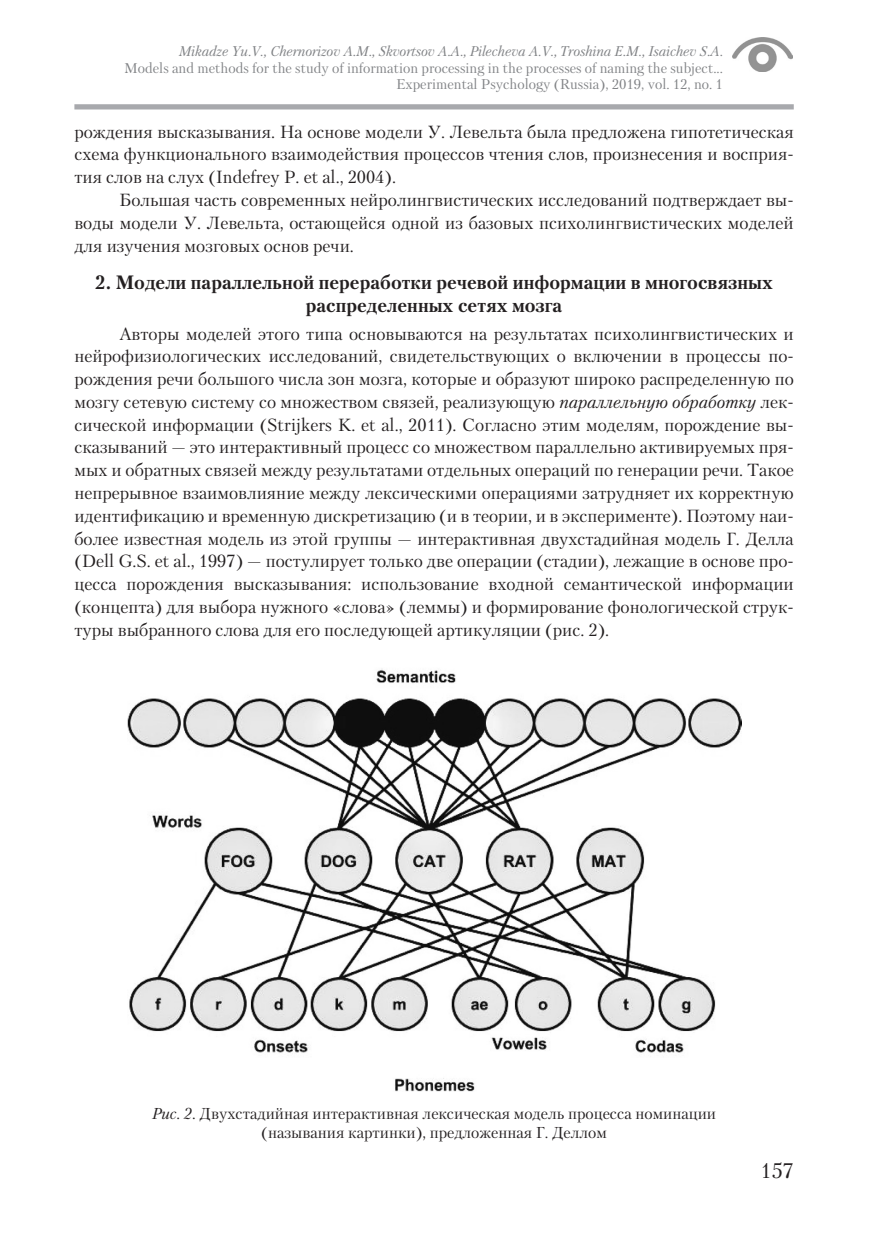
<style>
.page{position:relative;width:893px;height:1241px;background:#fff}
.page>*{position:absolute;margin:0;border:0;box-sizing:border-box;transform-origin:0 0}
.t1{font:21px "Petersburg C";color:#231f20}
.Подзаголовок{font:700 19.25px/22.8px "Petersburg C";color:#231f20;text-align:center}
.Текстовый_стиль{font:17.5px/22.8px "Petersburg C";color:#231f20;text-align:justify}
.Текстовый_стиль-2{font:15.75px/19.2px "Petersburg C";color:#231f20;text-align:center}
.Подзаголовок-2{font:14px "Petersburg C";color:#808285}
.Подзаголовок-3{font:italic 14px "Petersburg C";color:#808285}
.s1{font-style:italic}
</style>
<div class="page">
<div style="left:74px;top:104px;width:720px;height:5px;background:#a8a9ad"></div>
<img style="left:127px;top:669px;width:614px;height:423px">
<img style="left:733px;top:37px;width:60px;height:35px">
<p class="Подзаголовок-3" style="left:179px;top:43px;width:546px">Mikadze Yu.V., Chernorizov A.M., Skvortsov A.A., Pilecheva A.V., Troshina E.M., Isaichev S.A.</p>
<p class="Подзаголовок-2" style="left:124px;top:59px;width:600px">Models and methods for the study of information processing in the processes of naming the subject...</p>
<p class="Подзаголовок-2" style="left:396px;top:76px;width:328px">Experimental Psychology (Russia), 2019, vol. 12, no. 1</p>
<p class="Текстовый_стиль" style="left:74px;top:120px;width:721px">рождения высказывания. На основе модели У. Левельта была предложена гипотетическая схема функционального взаимодействия процессов чтения слов, произнесения и восприя&shy;тия слов на слух (Indefrey P. et al., 2004).</p>
<p class="Текстовый_стиль" style="left:74px;top:188px;width:721px;text-indent:45px">Большая часть современных нейролингвистических исследований подтверждает вы&shy;воды модели У. Левельта, остающейся одной из базовых психолингвистических моделей для изучения мозговых основ речи.</p>
<p class="Подзаголовок" style="left:95px;top:271px;width:679px">2. Модели параллельной переработки речевой информации в многосвязных распределенных сетях мозга</p>
<p class="Текстовый_стиль" style="left:74px;top:322px;width:721px;text-indent:45px">Авторы моделей этого типа основываются на результатах психолингвистических и нейрофизиологических исследований, свидетельствующих о включении в процессы по&shy;рождения речи большого числа зон мозга, которые и образуют широко распределенную по мозгу сетевую систему со множеством связей, реализующую <span class="s1">параллельную обработку</span> лек&shy;сической информации (Strijkers K. et al., 2011). Согласно этим моделям, порождение вы&shy;сказываний — это интерактивный процесс со множеством параллельно активируемых пря&shy;мых и обратных связей между результатами отдельных операций по генерации речи. Такое непрерывное взаимовлияние между лексическими операциями затрудняет их корректную идентификацию и временную дискретизацию (и в теории, и в эксперименте). Поэтому наи&shy;более известная модель из этой группы — интерактивная двухстадийная модель Г. Делла (Dell G.S. et al., 1997) — постулирует только две операции (стадии), лежащие в основе про&shy;цесса порождения высказывания: использование входной семантической информации (концепта) для выбора нужного «слова» (леммы) и формирование фонологической струк&shy;туры выбранного слова для его последующей артикуляции (рис. 2).</p>
<p class="Текстовый_стиль-2" style="left:152px;top:1103px;width:566px"><span class="s1">Рис. 2.</span> Двухстадийная интерактивная лексическая модель процесса номинации (называния картинки), предложенная Г. Деллом</p>
<p class="t1" style="left:761px;top:1157px;width:35px">157</p>
</div>
